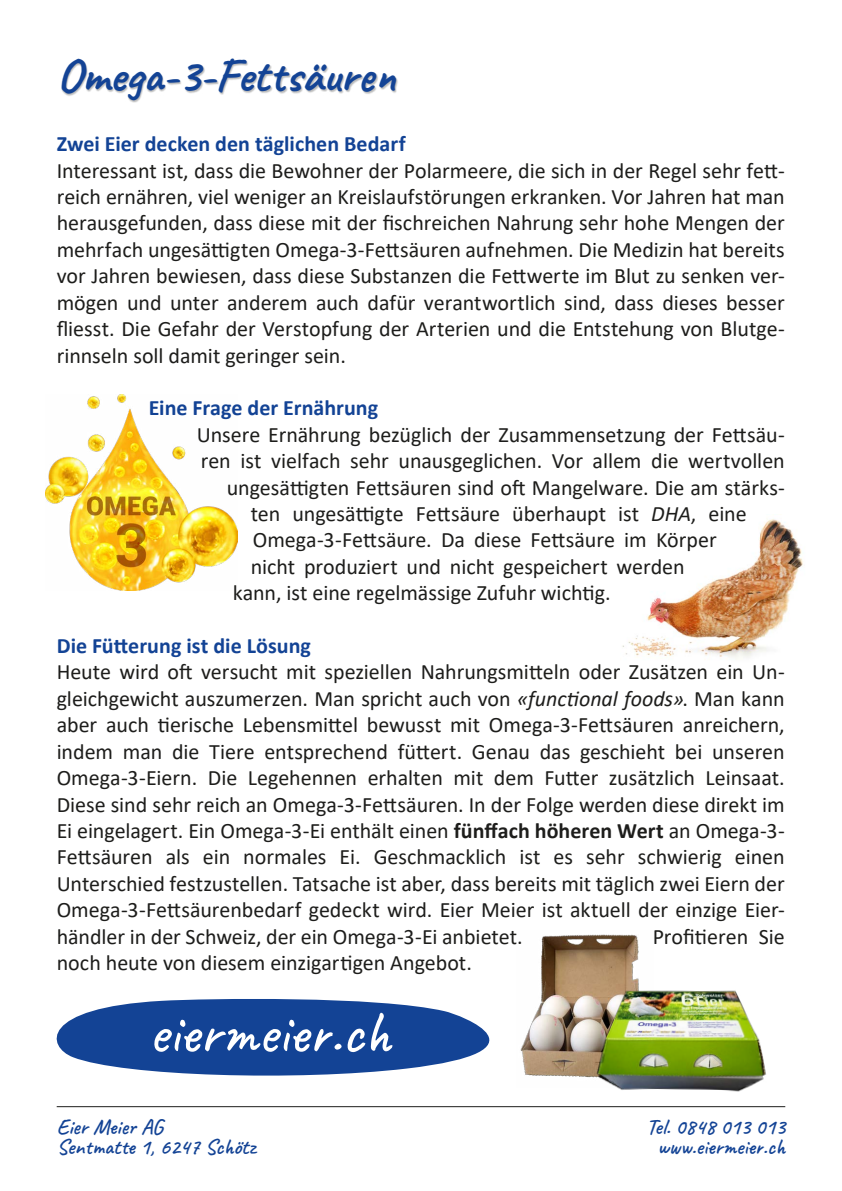
<style>
.page{position:relative;width:842px;height:1191px;background:#fff}
.page>*{position:absolute;margin:0;border:0;box-sizing:border-box;transform-origin:0 0}
.t1{font:500 60px "Caveat";color:#fff}
.t2{font:700 48px "Caveat";color:#134395}
.t3{font:22px/26.4px "Calibri";letter-spacing:-.005em;color:#1d1d1b;text-align:justify}
.t4{font:700 22px "Calibri";color:#134395}
.t5{font:600 22px/20px "Caveat";color:#134395}
.s1{font-style:italic}
.s2{font-weight:700}
</style>
<div class="page">
<img style="left:622px;top:519px;width:181px;height:140px">
<hr style="left:57px;top:1106px;width:728px;height:1px;background:#1d1d1b">
<div style="left:61px;top:59px;width:337px;height:44px;background:#1d1d1b;opacity:.3"></div>
<svg style="left:56px;top:999px;width:434px;height:77px;fill:#134395"></svg>
<img style="left:45px;top:395px;width:192px;height:195px">
<img style="left:520px;top:934px;width:119px;height:143px">
<img style="left:585px;top:946px;width:194px;height:162px">
<h2 class="t2" style="left:57px;top:45px;width:340px">Omega-3-Fettsäuren</h2>
<p class="t4" style="left:57px;top:128px;width:351px">Zwei Eier decken den täglichen Bedarf</p>
<p class="t3" style="left:57px;top:157px;width:730px">Interessant ist, dass die Bewohner der Polarmeere, die sich in der Regel sehr fett&shy;reich ernähren, viel weniger an Kreislaufstörungen erkranken. Vor Jahren hat man herausgefunden, dass diese mit der fischreichen Nahrung sehr hohe Mengen der mehrfach ungesättigten Omega-3-Fettsäuren aufnehmen. Die Medizin hat bereits vor Jahren bewiesen, dass diese Substanzen die Fettwerte im Blut zu senken ver&shy;mögen und unter anderem auch dafür verantwortlich sind, dass dieses besser fliesst. Die Gefahr der Verstopfung der Arterien und die Entstehung von Blutge&shy;rinnseln soll damit geringer sein.</p>
<p class="t4" style="left:149px;top:392px;width:231px">Eine Frage der Ernährung</p>
<p class="t3" style="left:197px;top:421px;width:589px">Unsere Ernährung bezüglich der Zusammensetzung der Fettsäu-</p>
<p class="t3" style="left:201px;top:447px;width:585px">ren ist vielfach sehr unausgeglichen. Vor allem die wertvollen</p>
<p class="t3" style="left:227px;top:473px;width:559px">ungesättigten Fettsäuren sind oft Mangelware. Die am stärks-</p>
<p class="t3" style="left:251px;top:500px;width:498px">ten ungesättigte Fettsäure überhaupt ist <span class="s1">DHA</span>, eine</p>
<p class="t3" style="left:253px;top:526px;width:466px">Omega-3-Fettsäure. Da diese Fettsäure im Körper</p>
<p class="t3" style="left:251px;top:553px;width:435px">nicht produziert und nicht gespeichert werden</p>
<p class="t3" style="left:233px;top:579px;width:379px">kann, ist eine regelmässige Zufuhr wichtig.</p>
<p class="t4" style="left:57px;top:630px;width:256px">Die Fütterung ist die Lösung</p>
<p class="t3" style="left:57px;top:658px;width:730px">Heute wird oft versucht mit speziellen Nahrungsmitteln oder Zusätzen ein Un&shy;gleichgewicht auszumerzen. Man spricht auch von <span class="s1">«functional foods»</span>. Man kann aber auch tierische Lebensmittel bewusst mit Omega-3-Fettsäuren anreichern, indem man die Tiere entsprechend füttert. Genau das geschieht bei unseren Omega-3-Eiern. Die Legehennen erhalten mit dem Futter zusätzlich Leinsaat.<br>Diese sind sehr reich an Omega-3-Fettsäuren. In der Folge werden diese direkt im Ei eingelagert. Ein Omega-3-Ei enthält einen <span class="s2">fünffach höheren Wert</span> an Omega-3- Fettsäuren als ein normales Ei. Geschmacklich ist es sehr schwierig einen Unterschied festzustellen. Tatsache ist aber, dass bereits mit täglich zwei Eiern der Omega-3-Fettsäurenbedarf gedeckt wird. Eier Meier ist aktuell der einzige Eier&shy;händler in der Schweiz, der ein Omega-3-Ei anbietet.</p>
<p class="t3" style="left:653px;top:922px;width:134px">Profitieren Sie</p>
<p class="t3" style="left:57px;top:949px;width:417px">noch heute von diesem einzigartigen Angebot.</p>
<h1 class="t1" style="left:148px;top:994px;width:244px">eiermeier.ch</h1>
<p class="t5" style="left:57px;top:1116px;width:200px">Eier Meier AG<br>Sentmatte 1, 6247 Schötz</p>
<p class="t5" style="left:646px;top:1116px;width:140px;text-align:center">Tel. 0848 013 013 www.eiermeier.ch</p>
</div>
